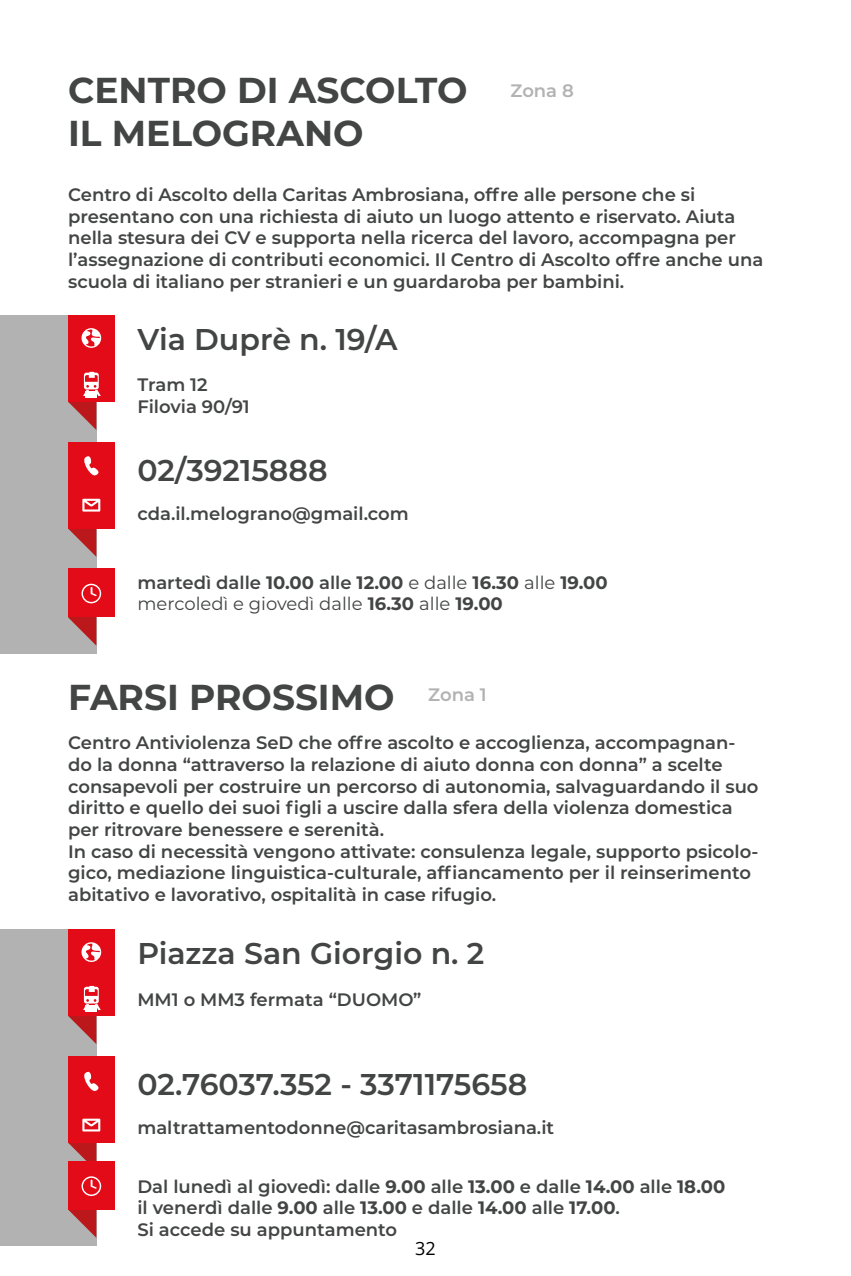
<style>
.page{position:relative;width:851px;height:1276px;background:#fff}
.page>*{position:absolute;margin:0;border:0;box-sizing:border-box;transform-origin:0 0}
.t1{font:700 36px/43.2px "Montserrat";color:#434444}
.t2{font:600 30px "Montserrat";color:#434444}
.t3{font:600 18px/21.6px "Montserrat";color:#434444}
.t4{font:18px/21.6px "Montserrat";color:#434444}
.t5{font:600 18px "Montserrat";color:#b3b2b2}
.t6{font:18px "Open Sans";color:#000}
.s1{font-weight:600}
.s2{font-weight:700}
</style>
<div class="page">
<div style="left:0;top:315px;width:96px;height:338px;background:#b3b2b2"></div>
<div style="left:68px;top:315px;width:47px;height:87px;background:#e30b17"></div>
<svg style="left:68px;top:528px;width:28px;height:29px"></svg>
<div style="left:68px;top:442px;width:47px;height:86px;background:#e30b17"></div>
<svg style="left:84px;top:456px;width:15px;height:19px"></svg>
<svg style="left:82px;top:499px;width:18px;height:12px"></svg>
<svg style="left:81px;top:328px;width:20px;height:20px"></svg>
<svg style="left:68px;top:617px;width:28px;height:28px"></svg>
<div style="left:68px;top:568px;width:47px;height:49px;background:#e30b17"></div>
<svg style="left:81px;top:584px;width:20px;height:19px"></svg>
<svg style="left:68px;top:372px;width:33px;height:58px"></svg>
<div style="left:85px;top:391px;width:12px;height:6px;background:#fff"></div>
<div style="left:0;top:929px;width:96px;height:316px;background:#b3b2b2"></div>
<div style="left:68px;top:1056px;width:47px;height:86px;background:#e30b17"></div>
<svg style="left:68px;top:1209px;width:28px;height:28px"></svg>
<div style="left:68px;top:1160px;width:47px;height:49px;background:#e30b17"></div>
<div style="left:68px;top:929px;width:47px;height:87px;background:#e30b17"></div>
<svg style="left:84px;top:1071px;width:15px;height:20px"></svg>
<svg style="left:82px;top:1118px;width:18px;height:13px"></svg>
<svg style="left:81px;top:942px;width:20px;height:20px"></svg>
<svg style="left:68px;top:1142px;width:33px;height:54px"></svg>
<svg style="left:68px;top:986px;width:33px;height:58px"></svg>
<div style="left:85px;top:1005px;width:12px;height:6px;background:#fff"></div>
<h1 class="t1" style="left:68px;top:67px;width:401px">CENTRO DI ASCOLTO<br>IL MELOGRANO</h1>
<p class="t5" style="left:510px;top:78px;width:65px">Zona 8</p>
<p class="t3" style="left:68px;top:183px;width:696px">Centro di Ascolto della Caritas Ambrosiana, offre alle persone che si presentano con una richiesta di aiuto un luogo attento e riservato. Aiuta nella stesura dei CV e supporta nella ricerca del lavoro, accompagna per l’assegnazione di contributi economici. Il Centro di Ascolto offre anche una scuola di italiano per stranieri e un guardaroba per bambini.</p>
<h2 class="t2" style="left:137px;top:318px;width:261px">Via Duprè n. 19/A</h2>
<p class="t3" style="left:137px;top:373px;width:114px">Tram 12<br>Filovia 90/91</p>
<h2 class="t2" style="left:137px;top:449px;width:192px">02/39215888</h2>
<p class="t3" style="left:137px;top:501px;width:273px">cda.il.melograno@gmail.com</p>
<p class="t4" style="left:137px;top:571px;width:472px"><span class="s1">martedì dalle</span> <span class="s2">10.00</span> <span class="s1">alle</span> <span class="s2">12.00</span> e dalle <span class="s2">16.30</span> alle <span class="s2">19.00 </span>mercoledì e giovedì dalle <span class="s2">16.30</span> alle <span class="s2">19.00</span></p>
<h1 class="t1" style="left:68px;top:674px;width:328px">FARSI PROSSIMO</h1>
<p class="t5" style="left:428px;top:682px;width:60px">Zona 1</p>
<p class="t3" style="left:68px;top:731px;width:691px">Centro Antiviolenza SeD che offre ascolto e accoglienza, accompagnan&shy;do la donna “attraverso la relazione di aiuto donna con donna” a scelte consapevoli per costruire un percorso di autonomia, salvaguardando il suo diritto e quello dei suoi figli a uscire dalla sfera della violenza domestica per ritrovare benessere e serenità.<br>In caso di necessità vengono attivate: consulenza legale, supporto psicolo&shy;gico, mediazione linguistica-culturale, affiancamento per il reinserimento abitativo e lavorativo, ospitalità in case rifugio.</p>
<h2 class="t2" style="left:137px;top:932px;width:348px">Piazza San Giorgio n. 2</h2>
<p class="t3" style="left:137px;top:987px;width:285px">MM1 o MM3 fermata “DUOMO”</p>
<h2 class="t2" style="left:137px;top:1063px;width:391px">02.76037.352 - 3371175658</h2>
<p class="t3" style="left:137px;top:1115px;width:418px">maltrattamentodonne@caritasambrosiana.it</p>
<p class="t3" style="left:137px;top:1174px;width:589px">Dal lunedì al giovedì: dalle <span class="s2">9.00</span> alle <span class="s2">13.00</span> e dalle <span class="s2">14.00</span> alle <span class="s2">18.00 </span>il venerdì dalle <span class="s2">9.00</span> alle <span class="s2">13.00</span> e dalle <span class="s2">14.00</span> alle <span class="s2">17.00</span>.<br>Si accede su appuntamento</p>
<p class="t6" style="left:415px;top:1235px;width:22px">32</p>
</div>
